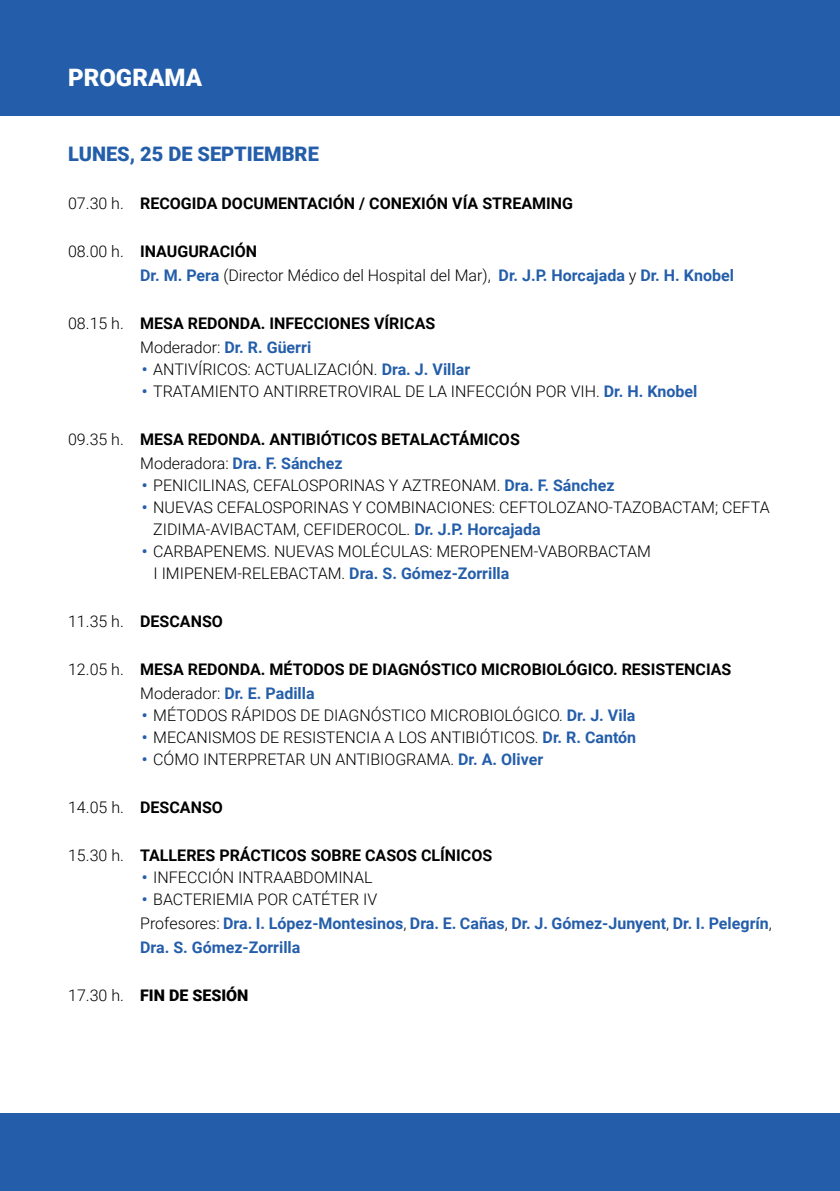
<style>
.page{position:relative;width:840px;height:1191px;background:#fff}
.page>*{position:absolute;margin:0;border:0;box-sizing:border-box;transform-origin:0 0}
.t1{font:900 24px "Roboto";color:#fff}
.t2{font:900 20px "Roboto";color:#245eaa}
.t3{font:300 16px/22px "Roboto";color:#000}
.t4{font:700 16px/24px "Roboto";color:#000}
.t5{font:700 16px/24px "Roboto";color:#245eaa}
.t6{font:900 16px "Roboto";color:#000}
.s1{font-weight:300}
.s2{font-weight:700}
.s3{font-weight:700;color:#245eaa}
.s4{color:#245eaa}
.s5{font-weight:300;color:#000}
</style>
<div class="page">
<div style="left:0;top:0;width:839px;height:116px;background:#245eaa"></div>
<div style="left:0;top:1113px;width:839px;height:78px;background:#245eaa"></div>
<h1 class="t1" style="left:68px;top:61px;width:135px">PROGRAMA</h1>
<p class="t2" style="left:68px;top:140px;width:252px">LUNES, 25 DE SEPTIEMBRE</p>
<p class="t4" style="left:68px;top:191px;width:506px"><span class="s1">07.30 h.</span> RECOGIDA DOCUMENTACIÓN / CONEXIÓN VÍA STREAMING</p>
<p class="t3" style="left:140px;top:239px;width:595px;line-height:24px;text-indent:-72px">08.00 h. <span class="s2">INAUGURACIÓN<br></span><span class="s3">Dr. M. Pera</span> (Director Médico del Hospital del Mar), <span class="s3">Dr. J.P. Horcajada</span> y <span class="s3">Dr. H. Knobel</span></p>
<p class="t4" style="left:140px;top:311px;width:296px;text-indent:-72px"><span class="s1">08.15 h.</span> MESA REDONDA. INFECCIONES VÍRICAS<br><span class="s1">Moderador:</span> <span class="s4">Dr. R. Güerri</span></p>
<p class="t3" style="left:142px;top:358px;width:329px"><span class="s3">•</span> ANTIVÍRICOS: ACTUALIZACIÓN. <span class="s3">Dra. J. Villar</span></p>
<p class="t3" style="left:142px;top:380px;width:557px"><span class="s3">•</span> TRATAMIENTO ANTIRRETROVIRAL DE LA INFECCIÓN POR VIH. <span class="s3">Dr. H. Knobel</span></p>
<p class="t4" style="left:140px;top:427px;width:381px;text-indent:-72px"><span class="s1">09.35 h.</span> MESA REDONDA. ANTIBIÓTICOS BETALACTÁMICOS<br><span class="s1">Moderadora:</span> <span class="s4">Dra. F. Sánchez</span></p>
<p class="t3" style="left:142px;top:474px;width:474px"><span class="s3">•</span> PENICILINAS, CEFALOSPORINAS Y AZTREONAM. <span class="s3">Dra. F. Sánchez</span></p>
<p class="t3" style="left:153px;top:496px;width:617px;text-indent:-11px"><span class="s3">•</span> NUEVAS CEFALOSPORINAS Y COMBINACIONES: CEFTOLOZANO-TAZOBACTAM; CEFTA<br>ZIDIMA-AVIBACTAM, CEFIDEROCOL. <span class="s3">Dr. J.P. Horcajada</span></p>
<p class="t3" style="left:153px;top:540px;width:498px;text-indent:-12px"><span class="s3">•</span> CARBAPENEMS. NUEVAS MOLÉCULAS: MEROPENEM-VABORBACTAM<br>I IMIPENEM-RELEBACTAM. <span class="s3">Dra. S. Gómez-Zorrilla</span></p>
<p class="t4" style="left:68px;top:609px;width:156px"><span class="s1">11.35 h.</span> DESCANSO</p>
<p class="t4" style="left:140px;top:657px;width:592px;text-indent:-72px"><span class="s1">12.05 h.</span> MESA REDONDA. MÉTODOS DE DIAGNÓSTICO MICROBIOLÓGICO. RESISTENCIAS<br><span class="s1">Moderador:</span> <span class="s4">Dr. E. Padilla</span></p>
<p class="t3" style="left:142px;top:704px;width:495px"><span class="s3">•</span> MÉTODOS RÁPIDOS DE DIAGNÓSTICO MICROBIOLÓGICO. <span class="s3">Dr. J. Vila</span></p>
<p class="t3" style="left:142px;top:726px;width:495px"><span class="s3">•</span> MECANISMOS DE RESISTENCIA A LOS ANTIBIÓTICOS. <span class="s3">Dr. R. Cantón</span></p>
<p class="t3" style="left:142px;top:748px;width:402px"><span class="s3">•</span> CÓMO INTERPRETAR UN ANTIBIOGRAMA. <span class="s3">Dr. A. Oliver</span></p>
<p class="t4" style="left:68px;top:795px;width:156px"><span class="s1">14.05 h.</span> DESCANSO</p>
<p class="t4" style="left:68px;top:843px;width:425px"><span class="s1">15.30 h.</span> TALLERES PRÁCTICOS SOBRE CASOS CLÍNICOS</p>
<p class="t3" style="left:142px;top:866px;width:232px"><span class="s3">•</span> INFECCIÓN INTRAABDOMINAL</p>
<p class="t5" style="left:140px;top:887px;width:633px">• <span class="s5">BACTERIEMIA POR CATÉTER IV<br>Profesores:</span> Dra. I. López-Montesinos<span class="s5">,</span> Dra. E. Cañas<span class="s5">,</span> Dr. J. Gómez-Junyent<span class="s5">,</span> Dr. I. Pelegrín<span class="s5">,<br></span>Dra. S. Gómez-Zorrilla</p>
<p class="t6" style="left:68px;top:984px;width:182px"><span class="s1">17.30 h.</span> FIN DE SESIÓN</p>
</div>
